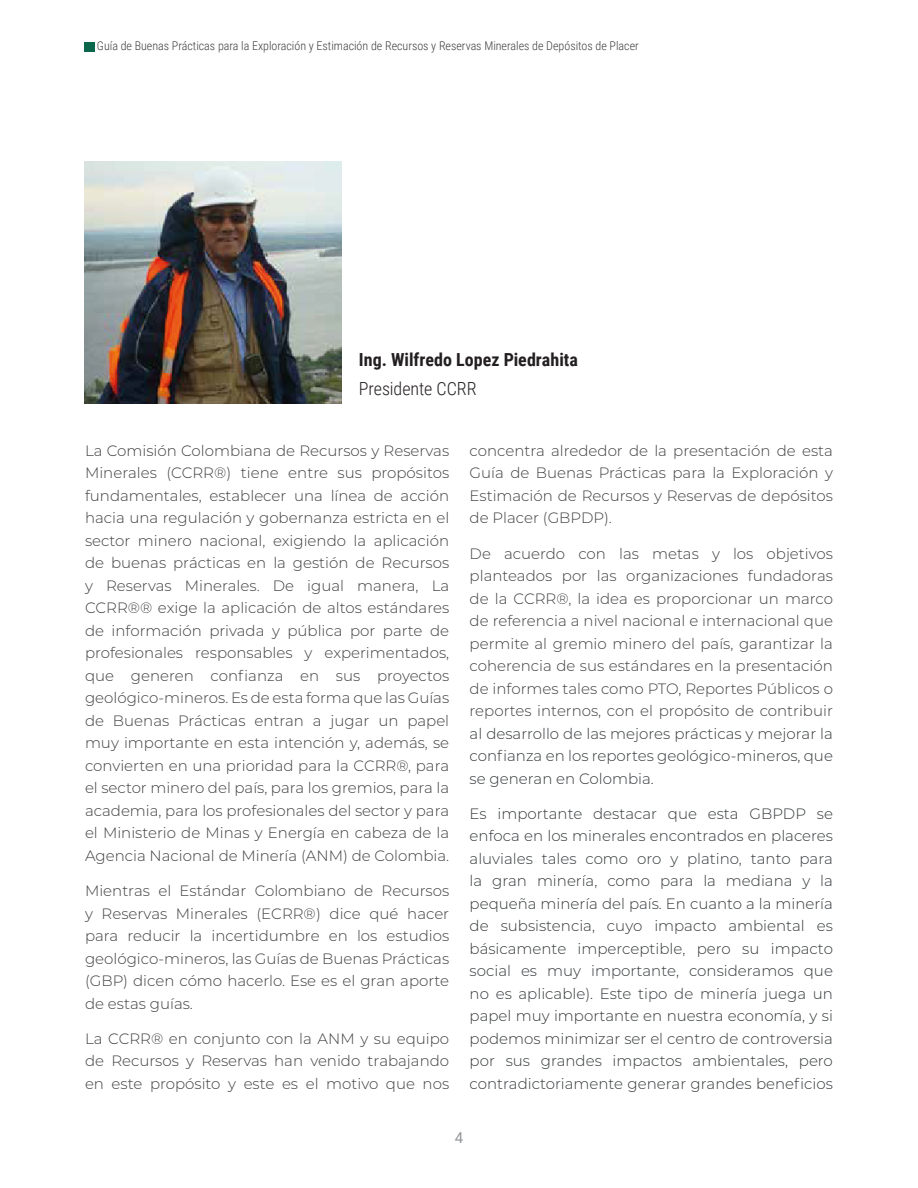
<style>
.page{position:relative;width:918px;height:1188px;background:#fff}
.page>*{position:absolute;margin:0;border:0;box-sizing:border-box;transform-origin:0 0}
.SUBTITULO_2{font:700 18px "Roboto Condensed";color:#231f20}
.SUBTITULO_2-2{font:300 18px "Roboto Condensed";letter-spacing:-.005em;color:#231f20}
.Estilo_de_párrafo_1{font:300 15px/22.5px "Montserrat";color:#3e3e3f;text-align:justify}
.Estilo_de_párrafo_1-2{font:300 15px/22.5px "Montserrat";color:#333739;text-align:justify}
.t1{font:15px "Roboto";color:#939598}
.t2{font:300 12px "Roboto Condensed";color:#3e3e3f}
.s1{color:#333739}
</style>
<div class="page">
<div style="left:84px;top:43px;width:11px;height:9px;background:#0b674c"></div>
<img style="left:84px;top:162px;width:257px;height:241px">
<p class="t2" style="left:97px;top:38px;width:543px">Guía de Buenas Prácticas para la Exploración y Estimación de Recursos y Reservas Minerales de Depósitos de Placer</p>
<p class="SUBTITULO_2" style="left:359px;top:347px;width:221px">Ing. Wilfredo Lopez Piedrahita</p>
<p class="SUBTITULO_2-2" style="left:359px;top:376px;width:119px">Presidente CCRR</p>
<p class="Estilo_de_párrafo_1" style="left:85px;top:439px;width:366px">La Comisión Colombiana de Recursos y Reservas Minerales (CCRR®) tiene entre sus propósitos fundamentales, establecer una línea de acción hacia una regulación y gobernanza estricta en el sector minero nacional, exigiendo la aplicación de buenas prácticas en la gestión de Recursos y Reservas Minerales. De igual manera, La CCRR®® exige la aplicación de altos estándares de información privada y pública por parte de profesionales responsables y experimentados, que generen confianza en sus proyectos geológico-mineros. Es de esta forma que las Guías de Buenas Prácticas entran a jugar un papel muy importante en esta intención y, además, se convierten en una prioridad para la CCRR®, para el sector minero del país, para los gremios, para la academia, para los profesionales del sector y para el Ministerio de Minas y Energía en cabeza de la Agencia Nacional de Minería (ANM) de Colombia.</p>
<p class="Estilo_de_párrafo_1" style="left:85px;top:879px;width:366px">Mientras el Estándar Colombiano de Recursos y Reservas Minerales (ECRR®) dice qué hacer para reducir la incertidumbre en los estudios geológico-mineros, las Guías de Buenas Prácticas (GBP) dicen cómo hacerlo. Ese es el gran aporte de estas guías.</p>
<p class="Estilo_de_párrafo_1" style="left:85px;top:1027px;width:366px">La CCRR® en conjunto con la ANM y su equipo de Recursos y Reservas han venido trabajando en este propósito y este es el motivo que nos</p>
<p class="Estilo_de_párrafo_1" style="left:470px;top:439px;width:365px">concentra alrededor de la presentación de esta Guía de Buenas Prácticas para la Exploración y Estimación de Recursos y Reservas de depósitos de Placer (GBPDP).</p>
<p class="Estilo_de_párrafo_1" style="left:470px;top:542px;width:365px">De acuerdo con las metas y los objetivos planteados por las organizaciones fundadoras de la CCRR®, la idea es proporcionar un marco de referencia a nivel nacional e internacional que permite al gremio minero del país, garantizar la coherencia de sus estándares en la presentación de informes tales como PTO, Reportes Públicos o reportes internos, con el propósito de contribuir <span class="s1">al desarrollo de las mejores prácticas y mejorar la confianza en los reportes geológico-mineros, que se generan en Colombia.</span></p>
<p class="Estilo_de_párrafo_1-2" style="left:470px;top:802px;width:365px">Es importante destacar que esta GBPDP se enfoca en los minerales encontrados en placeres aluviales tales como oro y platino, tanto para la gran minería, como para la mediana y la pequeña minería del país. En cuanto a la minería de subsistencia, cuyo impacto ambiental es básicamente imperceptible, pero su impacto social es muy importante, consideramos que no es aplicable). Este tipo de minería juega un papel muy importante en nuestra economía, y si podemos minimizar ser el centro de controversia por sus grandes impactos ambientales, pero contradictoriamente generar grandes beneficios</p>
<p class="t1" style="left:455px;top:1127px;width:10px">4</p>
</div>
